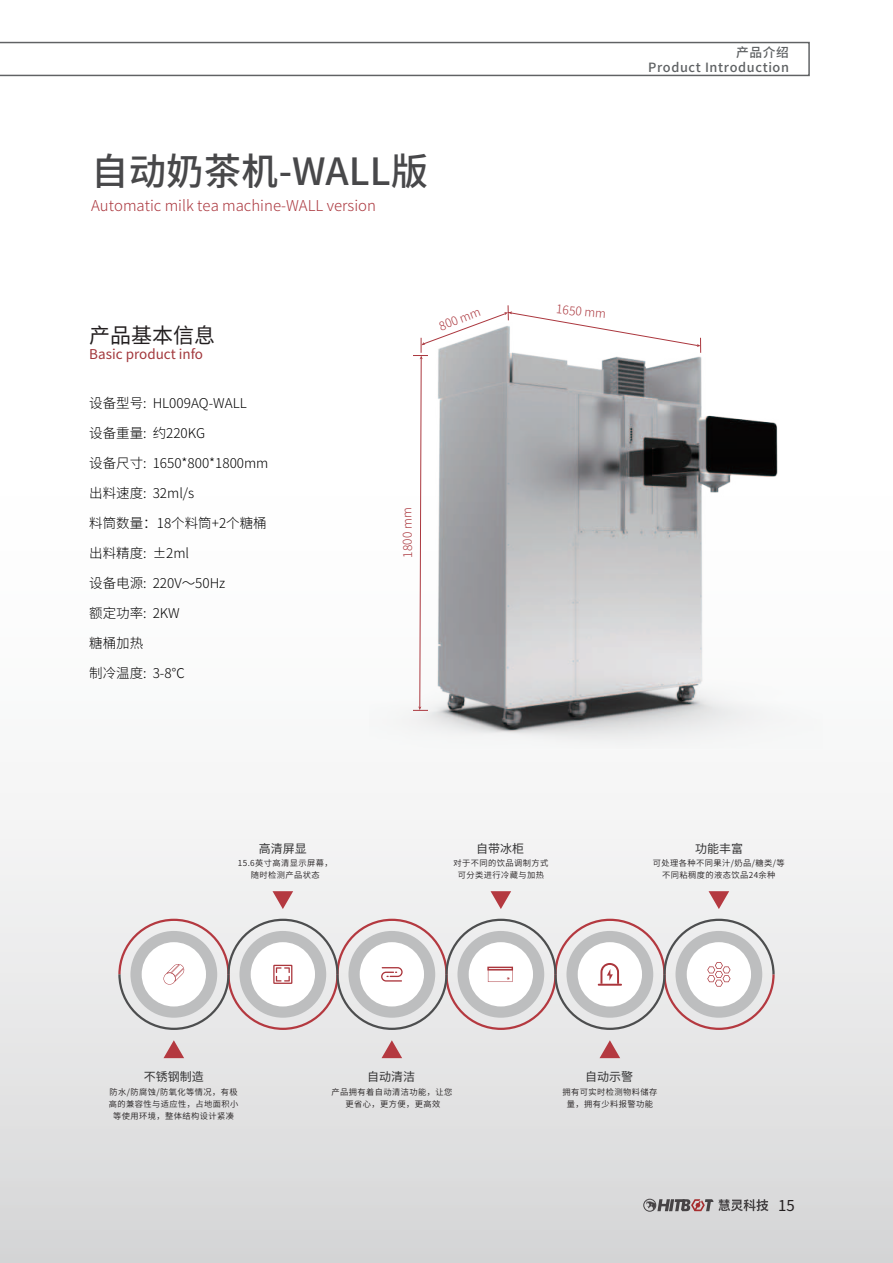
<style>
.page{position:relative;width:893px;height:1263px;background:#fff}
.page>*{position:absolute;margin:0;border:0;box-sizing:border-box;transform-origin:0 0}
.t1{font:500 37.5px "Source Han Sans CN";color:#48484a}
.t2{font:21px "Source Han Sans CN";color:#231f20}
.t3{font:300 15px "Source Han Sans CN";color:#ab373e}
.t4{font:15px "Source Han Sans CN";color:#231f20}
.t5{font:300 13.5px "Source Han Sans CN";color:#030303}
.t6{font:13.5px "Source Han Sans CN";color:#a2373b}
.t7{font:500 12.75px/15.3px "Source Han Sans CN";letter-spacing:.05em;color:#5e6163;text-align:right}
.t8{font:12px "Source Han Sans CN";color:#333334}
.t9{font:300 12px "Source Han Sans CN";color:#ab373e}
.t10{font:8.25px/12px "Source Han Sans CN";letter-spacing:.05em;color:#231f20;text-align:center}
</style>
<div class="page">
<div style="left:0;top:484px;width:893px;height:779px;background:linear-gradient(to bottom,#fff,#d9d9da)"></div>
<img style="left:369px;top:341px;width:453px;height:408px">
<svg style="left:164px;top:1040px;width:20px;height:18px"></svg>
<svg style="left:273px;top:891px;width:20px;height:18px"></svg>
<svg style="left:491px;top:891px;width:20px;height:18px"></svg>
<svg style="left:709px;top:891px;width:20px;height:18px"></svg>
<svg style="left:382px;top:1040px;width:20px;height:18px"></svg>
<svg style="left:600px;top:1040px;width:20px;height:18px"></svg>
<svg style="left:117px;top:917px;width:659px;height:114px"></svg>
<svg style="left:413px;top:305px;width:288px;height:406px"></svg>
<div style="left:644px;top:1199px;width:12px;height:12px;border:1px solid #464345;border-radius:50%"></div>
<svg style="left:646px;top:1199px;width:122px;height:12px"></svg>
<div style="left:0;top:42px;width:810px;height:34px;border:1px solid #606264"></div>
<h1 class="t1" style="left:91px;top:151px;width:339px">自动奶茶机-WALL版</h1>
<h3 class="t3" style="left:91px;top:197px;width:286px">Automatic milk tea machine-WALL version</h3>
<h2 class="t2" style="left:89px;top:323px;width:127px">产品基本信息</h2>
<h3 class="t6" style="left:89px;top:346px;width:115px">Basic product info</h3>
<h3 class="t5" style="left:89px;top:395px;width:159px">设备型号: HL009AQ-WALL</h3>
<h3 class="t5" style="left:89px;top:425px;width:117px">设备重量: 约220KG</h3>
<h3 class="t5" style="left:89px;top:455px;width:181px">设备尺寸: 1650*800*1800mm</h3>
<h3 class="t5" style="left:89px;top:485px;width:107px">出料速度: 32ml/s</h3>
<h3 class="t5" style="left:89px;top:515px;width:179px">料筒数量：18个料筒+2个糖桶</h3>
<h3 class="t5" style="left:89px;top:545px;width:101px">出料精度: ±2ml</h3>
<h3 class="t5" style="left:89px;top:575px;width:138px">设备电源: 220V～50Hz</h3>
<h3 class="t5" style="left:89px;top:605px;width:92px">额定功率: 2KW</h3>
<h3 class="t5" style="left:89px;top:635px;width:55px">糖桶加热</h3>
<h3 class="t5" style="left:89px;top:665px;width:97px">制冷温度: 3-8℃</h3>
<h3 class="t9" style="left:437px;top:320px;width:45px;rotate:-21deg">800 mm</h3>
<h3 class="t9" style="left:401px;top:558px;width:52px;rotate:-91deg">1800 mm</h3>
<h3 class="t7" style="left:648px;top:45px;width:142px">产品介绍<br>Product Introduction</h3>
<h3 class="t9" style="left:557px;top:302px;width:52px;rotate:5deg">1650 mm</h3>
<h3 class="t8" style="left:259px;top:842px;width:49px">高清屏显</h3>
<p class="t10" style="left:238px;top:857px;width:97px">15.6英寸高清显示屏幕，随时检测产品状态</p>
<h3 class="t8" style="left:476px;top:842px;width:49px">自带冰柜</h3>
<p class="t10" style="left:453px;top:857px;width:96px">对于不同的饮品调制方式可分类进行冷藏与加热</p>
<h3 class="t8" style="left:695px;top:842px;width:49px">功能丰富</h3>
<p class="t10" style="left:653px;top:857px;width:133px">可处理各种不同果汁/奶品/糖类/等不同粘稠度的液态饮品24余种</p>
<h3 class="t8" style="left:144px;top:1070px;width:62px">不锈钢制造</h3>
<p class="t10" style="left:109px;top:1086px;width:131px">防水/防腐蚀/防氧化等情况，有极高的兼容性与适应性，占地面积小等使用环境，整体结构设计紧凑</p>
<h3 class="t8" style="left:367px;top:1070px;width:49px">自动清洁</h3>
<p class="t10" style="left:331px;top:1086px;width:122px">产品拥有着自动清洁功能，让您更省心，更方便，更高效</p>
<h3 class="t8" style="left:585px;top:1070px;width:49px">自动示警</h3>
<p class="t10" style="left:562px;top:1086px;width:96px">拥有可实时检测物料储存量，拥有少料报警功能</p>
<h3 class="t4" style="left:778px;top:1196px;width:18px">15</h3>
</div>
